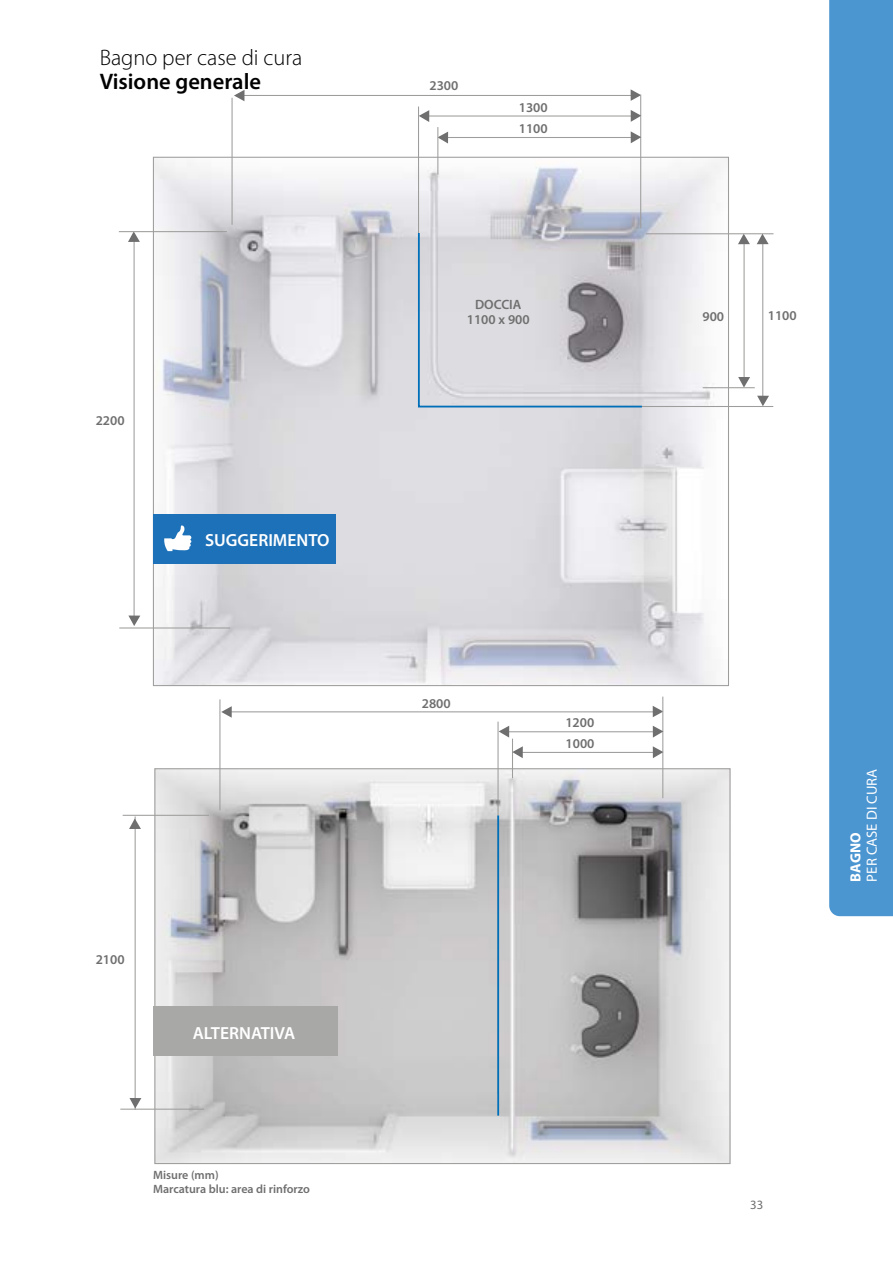
<style>
.page{position:relative;width:893px;height:1263px;background:#fff}
.page>*{position:absolute;margin:0;border:0;box-sizing:border-box;transform-origin:0 0}
.t1{font:300 22.5px "Myriad Pro";color:#000}
.t2{font:600 22.5px "Myriad Pro";color:#000}
.t3{font:600 17.55px "Myriad Pro";color:#fff}
.t4{font:14.7px "Myriad Pro";color:#fff}
.t5{font:700 14.7px "Myriad Pro";color:#fff}
.t6{font:600 13.5px/15px "Myriad Pro";color:#706f6f;text-align:center}
.t7{font:12.75px "Myriad Pro";color:#706f6f}
.t8{font:600 12px/13.4px "Myriad Pro";color:#706f6f}
</style>
<div class="page">
<img style="left:155px;top:159px;width:572px;height:525px">
<img style="left:156px;top:770px;width:572px;height:392px">
<hr style="left:239px;top:95px;width:399px;height:1px;background:#9d9d9c">
<svg style="left:631px;top:89px;width:10px;height:12px"></svg>
<hr style="left:640px;top:95px;width:1px;height:133px;background:#9d9d9c">
<svg style="left:234px;top:90px;width:10px;height:11px"></svg>
<hr style="left:232px;top:98px;width:1px;height:127px;background:#9d9d9c">
<hr style="left:426px;top:115px;width:211px;height:2px;background:#9d9d9c">
<svg style="left:631px;top:110px;width:10px;height:12px"></svg>
<svg style="left:419px;top:110px;width:10px;height:12px"></svg>
<hr style="left:418px;top:107px;width:1px;height:299px;background:#9d9d9c">
<hr style="left:743px;top:243px;width:2px;height:141px;background:#9d9d9c">
<svg style="left:738px;top:234px;width:12px;height:10px"></svg>
<svg style="left:738px;top:377px;width:12px;height:10px"></svg>
<hr style="left:418px;top:406px;width:355px;height:1px;background:#9d9d9c">
<hr style="left:646px;top:233px;width:127px;height:1px;background:#9d9d9c">
<hr style="left:134px;top:234px;width:1px;height:386px;background:#9d9d9c">
<svg style="left:128px;top:232px;width:12px;height:10px"></svg>
<hr style="left:119px;top:231px;width:108px;height:1px;background:#9d9d9c">
<svg style="left:128px;top:615px;width:12px;height:11px"></svg>
<hr style="left:119px;top:627px;width:111px;height:1px;background:#9d9d9c">
<hr style="left:223px;top:711px;width:437px;height:1px;background:#000">
<svg style="left:653px;top:706px;width:9px;height:11px"></svg>
<hr style="left:662px;top:697px;width:1px;height:101px;background:#9d9d9c">
<svg style="left:221px;top:706px;width:11px;height:12px"></svg>
<hr style="left:219px;top:699px;width:1px;height:111px;background:#9d9d9c">
<hr style="left:506px;top:731px;width:153px;height:1px;background:#000">
<svg style="left:653px;top:726px;width:10px;height:12px"></svg>
<svg style="left:499px;top:726px;width:10px;height:12px"></svg>
<hr style="left:497px;top:722px;width:2px;height:372px;background:#9d9d9c">
<hr style="left:135px;top:816px;width:1px;height:294px;background:#9d9d9c">
<svg style="left:129px;top:818px;width:12px;height:11px"></svg>
<hr style="left:123px;top:815px;width:86px;height:1px;background:#9d9d9c">
<svg style="left:129px;top:1098px;width:12px;height:10px"></svg>
<hr style="left:120px;top:1109px;width:84px;height:1px;background:#9d9d9c">
<div style="left:153px;top:514px;width:183px;height:49px;background:#1d71b8"></div>
<svg style="left:164px;top:525px;width:28px;height:27px"></svg>
<svg style="left:417px;top:231px;width:227px;height:177px"></svg>
<hr style="left:497px;top:815px;width:2px;height:301px;background:#006fb9">
<div style="left:153px;top:1006px;width:184px;height:50px;background:#a8a8a7"></div>
<hr style="left:442px;top:137px;width:195px;height:1px;background:#9d9d9c">
<svg style="left:631px;top:131px;width:10px;height:12px"></svg>
<svg style="left:438px;top:132px;width:10px;height:12px"></svg>
<hr style="left:437px;top:127px;width:1px;height:48px;background:#9d9d9c">
<hr style="left:762px;top:243px;width:1px;height:157px;background:#9d9d9c">
<svg style="left:757px;top:234px;width:12px;height:10px"></svg>
<svg style="left:757px;top:396px;width:12px;height:10px"></svg>
<hr style="left:703px;top:387px;width:52px;height:1px;background:#9d9d9c">
<hr style="left:512px;top:739px;width:1px;height:39px;background:#9d9d9c">
<hr style="left:520px;top:752px;width:139px;height:1px;background:#000">
<svg style="left:653px;top:746px;width:10px;height:12px"></svg>
<svg style="left:513px;top:746px;width:10px;height:12px"></svg>
<div style="left:829px;top:0;width:64px;height:916px;background:#4b95d1"></div>
<h1 class="t1" style="left:100px;top:45px;width:204px">Bagno per case di cura</h1>
<h1 class="t2" style="left:100px;top:67px;width:163px">Visione generale</h1>
<p class="t6" style="left:96px;top:413px;width:30px">2200</p>
<p class="t3" style="left:205px;top:529px;width:126px">SUGGERIMENTO</p>
<p class="t6" style="left:96px;top:951px;width:30px">2100</p>
<p class="t3" style="left:193px;top:1022px;width:104px">ALTERNATIVA</p>
<p class="t8" style="left:153px;top:1168px;width:158px">Misure (mm)<br>Marcatura blu: area di rinforzo</p>
<p class="t6" style="left:429px;top:77px;width:30px">2300</p>
<p class="t6" style="left:519px;top:99px;width:30px">1300</p>
<p class="t6" style="left:519px;top:121px;width:30px">1100</p>
<p class="t6" style="left:467px;top:297px;width:64px">DOCCIA<br>1100 x 900</p>
<p class="t6" style="left:422px;top:695px;width:30px">2800</p>
<p class="t6" style="left:565px;top:715px;width:30px">1200</p>
<p class="t6" style="left:566px;top:735px;width:30px">1000</p>
<p class="t6" style="left:702px;top:308px;width:23px">900</p>
<p class="t6" style="left:768px;top:308px;width:30px">1100</p>
<p class="t4" style="left:863px;top:881px;width:114px;rotate:-90deg">PER CASE DI CURA</p>
<p class="t5" style="left:846px;top:881px;width:50px;rotate:-90deg">BAGNO</p>
<p class="t7" style="left:750px;top:1197px;width:15px">33</p>
</div>
